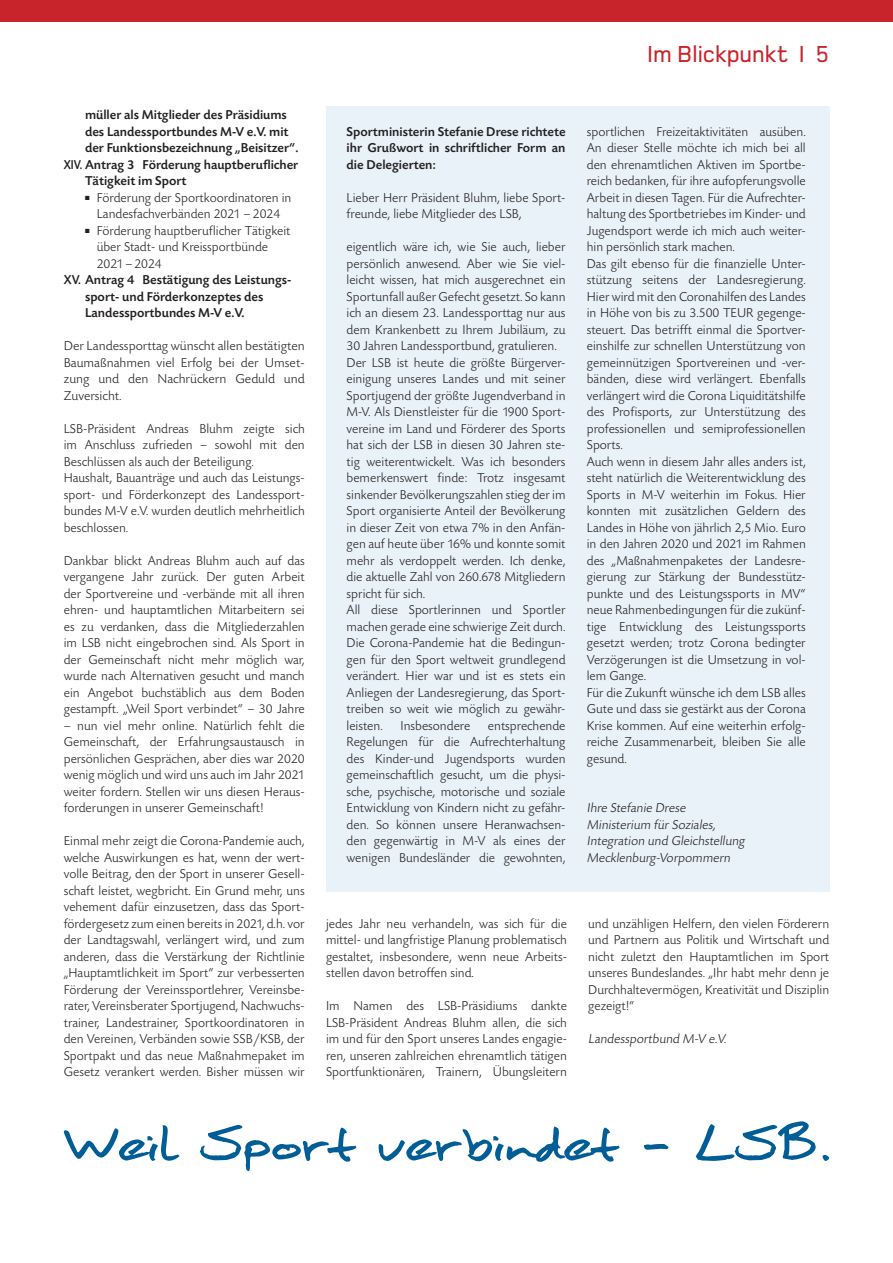
<style>
.page{position:relative;width:893px;height:1263px;background:#fff}
.page>*{position:absolute;margin:0;border:0;box-sizing:border-box;transform-origin:0 0}
.t1{font:500 24px "Foundry Monoline";color:#c8242b}
.t2{font:300 13.5px/16.5px "Today SB";color:#231f20;text-align:justify}
.t3{font:500 13.5px/16.5px "Today SB";color:#231f20;text-align:justify}
.t4{font:500 13.5px/16.5px "Today SB";color:#231f20;scale:.9 1}
.t5{font:500 13.5px "Today SB";color:#231f20;scale:.82 1}
</style>
<div class="page">
<div style="left:0;top:0;width:893px;height:21px;background:#c8242b"></div>
<div style="left:326px;top:106px;width:503px;height:786px;background:#eaf2f9"></div>
<svg style="left:64px;top:1121px;width:765px;height:50px"></svg>
<p class="t3" style="left:85px;top:107px;width:203px">müller als Mitglieder des Präsidiums</p>
<p class="t3" style="left:85px;top:123px;width:205px">des Landessportbundes M-V e.V. mit</p>
<p class="t3" style="left:85px;top:140px;width:215px">der Funktionsbezeichnung „Beisitzer“.</p>
<p class="t5" style="left:64px;top:157px;width:288px">XIV. Antrag 3 Förderung hauptberuflicher</p>
<p class="t3" style="left:85px;top:173px;width:103px">Tätigkeit im Sport</p>
<p class="t2" style="left:85px;top:190px;width:208px;text-align:center">■ Förderung der Sportkoordinatoren in<br>Landesfachverbänden 2021 – 2024</p>
<p class="t2" style="left:97px;top:223px;width:195px;text-align:left;text-indent:-12px">■ Förderung hauptberuflicher Tätigkeit über Stadt- und Kreissportbünde<br>2021 – 2024</p>
<p class="t4" style="left:85px;top:272px;width:231px;text-indent:-21px">XV. Antrag 4 Bestätigung des Leistungs&shy;sport- und Förderkonzeptes des<br>Landessportbundes M-V e.V.</p>
<p class="t2" style="left:64px;top:338px;width:242px">Der Landessporttag wünscht allen bestätigten Baumaßnahmen viel Erfolg bei der Umset&shy;zung und den Nachrückern Geduld und Zuversicht.</p>
<p class="t2" style="left:64px;top:421px;width:242px;text-align:left">LSB-Präsident Andreas Bluhm zeigte sich im Anschluss zufrieden – sowohl mit den Beschlüssen als auch der Beteiligung.<br>Haushalt, Bauanträge und auch das Leistungs&shy;sport- und Förderkonzept des Landessport&shy;bundes M-V e.V. wurden deutlich mehrheitlich beschlossen.</p>
<p class="t2" style="left:64px;top:553px;width:242px">Dankbar blickt Andreas Bluhm auch auf das vergangene Jahr zurück. Der guten Arbeit der Sportvereine und -verbände mit all ihren ehren- und hauptamtlichen Mitarbeitern sei es zu verdanken, dass die Mitgliederzahlen im LSB nicht eingebrochen sind. Als Sport in der Gemeinschaft nicht mehr möglich war, wurde nach Alternativen gesucht und manch ein Angebot buchstäblich aus dem Boden gestampft. „Weil Sport verbindet“ – 30 Jahre</p>
<p class="t2" style="left:64px;top:717px;width:242px">– nun viel mehr online. Natürlich fehlt die Gemeinschaft, der Erfahrungsaustausch in persönlichen Gesprächen, aber dies war 2020 wenig möglich und wird uns auch im Jahr 2021 weiter fordern. Stellen wir uns diesen Heraus&shy;forderungen in unserer Gemeinschaft!</p>
<p class="t2" style="left:64px;top:833px;width:242px">Einmal mehr zeigt die Corona-Pandemie auch, welche Auswirkungen es hat, wenn der wert&shy;volle Beitrag, den der Sport in unserer Gesell&shy;schaft leistet, wegbricht. Ein Grund mehr, uns vehement dafür einzusetzen, dass das Sport&shy;fördergesetz zum einen bereits in 2021, d.h. vor der Landtagswahl, verlängert wird, und zum anderen, dass die Verstärkung der Richtlinie „Hauptamtlichkeit im Sport“ zur verbesserten Förderung der Vereinssportlehrer, Vereinsbe&shy;rater, Vereinsberater Sportjugend, Nachwuchs&shy;trainer, Landestrainer, Sportkoordinatoren in den Vereinen, Verbänden sowie SSB/KSB, der Sportpakt und das neue Maßnahmepaket im Gesetz verankert werden. Bisher müssen wir</p>
<p class="t3" style="left:347px;top:123px;width:220px">Sportministerin Stefanie Drese richtete ihr Grußwort in schriftlicher Form an die Delegierten:</p>
<p class="t2" style="left:347px;top:190px;width:220px">Lieber Herr Präsident Bluhm, liebe Sport&shy;freunde, liebe Mitglieder des LSB,</p>
<p class="t2" style="left:347px;top:239px;width:221px;text-align:left">eigentlich wäre ich, wie Sie auch, lieber persönlich anwesend. Aber wie Sie viel&shy;leicht wissen, hat mich ausgerechnet ein Sportunfall außer Gefecht gesetzt. So kann ich an diesem 23. Landessporttag nur aus dem Krankenbett zu Ihrem Jubiläum, zu 30 Jahren Landessportbund, gratulieren.<br>Der LSB ist heute die größte Bürgerver&shy;einigung unseres Landes und mit seiner Sportjugend der größte Jugendverband in M-V. Als Dienstleister für die 1900 Sport&shy;vereine im Land und Förderer des Sports hat sich der LSB in diesen 30 Jahren ste&shy;tig weiterentwickelt. Was ich besonders bemerkenswert finde: Trotz insgesamt sinkender Bevölkerungszahlen stieg der im Sport organisierte Anteil der Bevölkerung in dieser Zeit von etwa 7% in den Anfän&shy;gen auf heute über 16% und konnte somit mehr als verdoppelt werden. Ich denke, die aktuelle Zahl von 260.678 Mitgliedern spricht für sich.<br>All diese Sportlerinnen und Sportler machen gerade eine schwierige Zeit durch.<br>Die Corona-Pandemie hat die Bedingun&shy;gen für den Sport weltweit grundlegend verändert. Hier war und ist es stets ein Anliegen der Landesregierung, das Sport&shy;treiben so weit wie möglich zu gewähr&shy;leisten.</p>
<p class="t2" style="left:347px;top:718px;width:220px;text-indent:141px">entsprechende Regelungen für die Aufrechterhaltung des Kinder-und Jugendsports wurden gemeinschaftlich gesucht, um die physi&shy;sche, psychische, motorische und soziale Entwicklung von Kindern nicht zu gefähr&shy;den. So können unsere Heranwachsen&shy;den gegenwärtig in M-V als eines der wenigen Bundesländer die gewohnten,</p>
<p class="t2" style="left:400px;top:718px;width:71px">Insbesondere</p>
<p class="t2" style="left:326px;top:916px;width:242px">jedes Jahr neu verhandeln, was sich für die mittel- und langfristige Planung problematisch gestaltet, insbesondere, wenn neue Arbeits&shy;stellen davon betroffen sind.</p>
<p class="t2" style="left:326px;top:998px;width:242px">Im Namen des LSB-Präsidiums dankte LSB-Präsident Andreas Bluhm allen, die sich im und für den Sport unseres Landes engagie&shy;ren, unseren zahlreichen ehrenamtlich tätigen Sportfunktionären, Trainern, Übungsleitern</p>
<h1 class="t1" style="left:647px;top:40px;width:184px">Im Blickpunkt I 5</h1>
<p class="t2" style="left:587px;top:124px;width:221px;text-align:left">sportlichen Freizeitaktivitäten ausüben.<br>An dieser Stelle möchte ich mich bei all den ehrenamtlichen Aktiven im Sportbe&shy;reich bedanken, für ihre aufopferungsvolle Arbeit in diesen Tagen. Für die Aufrechter&shy;haltung des Sportbetriebes im Kinder- und Jugendsport werde ich mich auch weiter&shy;hin persönlich stark machen.<br>Das gilt ebenso für die finanzielle Unter&shy;stützung seitens der Landesregierung.<br>Hier wird mit den Coronahilfen des Landes in Höhe von bis zu 3.500 TEUR gegenge&shy;steuert. Das betrifft einmal die Sportver&shy;einshilfe zur schnellen Unterstützung von gemeinnützigen Sportvereinen und -ver&shy;bänden, diese wird verlängert. Ebenfalls verlängert wird die Corona Liquiditätshilfe des Profisports, zur Unterstützung des professionellen und semiprofessionellen Sports.<br>Auch wenn in diesem Jahr alles anders ist, steht natürlich die Weiterentwicklung des Sports in M-V weiterhin im Fokus. Hier konnten mit zusätzlichen Geldern des Landes in Höhe von jährlich 2,5 Mio. Euro in den Jahren 2020 und 2021 im Rahmen des „Maßnahmenpaketes der Landesre&shy;gierung zur Stärkung der Bundesstütz&shy;punkte und des Leistungssports in MV“ neue Rahmenbedingungen für die zukünf&shy;tige Entwicklung des Leistungssports gesetzt werden; trotz Corona bedingter Verzögerungen ist die Umsetzung in vol&shy;lem Gange.<br>Für die Zukunft wünsche ich dem LSB alles Gute und dass sie gestärkt aus der Corona Krise kommen. Auf eine weiterhin erfolg&shy;reiche Zusammenarbeit, bleiben Sie alle gesund.</p>
<p class="t2" style="left:587px;top:800px;width:162px;text-align:left">Ihre Stefanie Drese<br>Ministerium für Soziales,<br>Integration und Gleichstellung<br>Mecklenburg-Vorpommern</p>
<p class="t2" style="left:588px;top:916px;width:242px">und unzähligen Helfern, den vielen Förderern und Partnern aus Politik und Wirtschaft und nicht zuletzt den Hauptamtlichen im Sport unseres Bundeslandes. „Ihr habt mehr denn je Durchhaltevermögen, Kreativität und Disziplin gezeigt!“</p>
<p class="t2" style="left:588px;top:1031px;width:142px">Landessportbund M-V e.V.</p>
</div>
